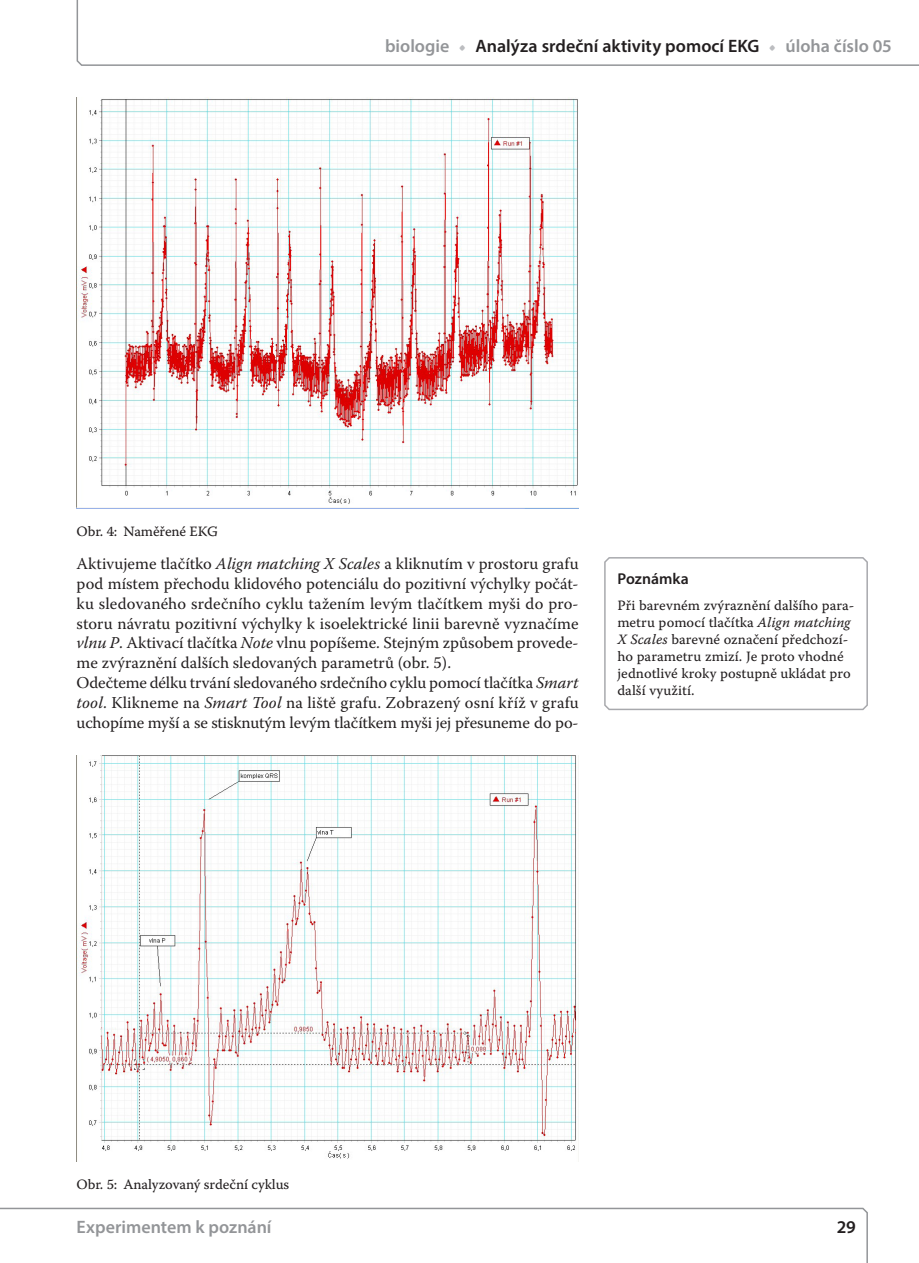
<style>
.page{position:relative;width:919px;height:1263px;background:#fff}
.page>*{position:absolute;margin:0;border:0;box-sizing:border-box;transform-origin:0 0}
.t1{font:600 18px "Myriad Pro";color:#231f20}
.t2{font:600 18px "Myriad Pro";color:#939598}
.Základní_text{font:16.5px/19.8px "Warnock Pro";color:#231f20;text-align:justify}
.t3{font:600 15.75px "Myriad Pro";letter-spacing:.005em;color:#231f20}
.Obrázek_popis{font:14.25px/17.1px "Warnock Pro Capt";color:#231f20}
.s1{color:#939598}
.s2{font-family:"Warnock Pro";color:#bcbdc0}
.s3{font-style:italic}
.s4{font-family:"Warnock Pro It Capt"}
</style>
<div class="page">
<svg style="left:76px;top:0;width:842px;height:66px"></svg>
<svg style="left:0;top:1207px;width:868px;height:56px"></svg>
<svg style="left:604px;top:557px;width:264px;height:154px"></svg>
<img style="left:77px;top:98px;width:501px;height:410px">
<img style="left:77px;top:755px;width:501px;height:404px">
<p class="t1" style="left:385px;top:34px;width:508px"><span class="s1">biologie</span> <span class="s2">•</span> Analýza srdeční aktivity pomocí EKG <span class="s2">•</span> <span class="s1">úloha číslo 05</span></p>
<p class="Obrázek_popis" style="left:77px;top:522px;width:143px">Obr. 4: Naměřené EKG</p>
<p class="Základní_text" style="left:77px;top:554px;width:503px">Aktivujeme tlačítko <span class="s3">Align matching X Scales</span> a kliknutím v prostoru grafu pod místem přechodu klidového potenciálu do pozitivní výchylky počát&shy;ku sledovaného srdečního cyklu tažením levým tlačítkem myši do pro&shy;storu návratu pozitivní výchylky k isoelektrické linii barevně vyznačíme <span class="s3">vlnu P</span>. Aktivací tlačítka <span class="s3">Note</span> vlnu popíšeme. Stejným způsobem provede&shy;me zvýraznění dalších sledovaných parametrů (obr. 5).</p>
<p class="Základní_text" style="left:77px;top:672px;width:503px">Odečteme délku trvání sledovaného srdečního cyklu pomocí tlačítka <span class="s3">Smart tool</span>. Klikneme na <span class="s3">Smart Tool</span> na liště grafu. Zobrazený osní kříž v grafu uchopíme myší a se stisknutým levým tlačítkem myši jej přesuneme do po-</p>
<p class="t3" style="left:617px;top:569px;width:73px">Poznámka</p>
<p class="Obrázek_popis" style="left:617px;top:596px;width:239px">Při barevném zvýraznění dalšího para&shy;metru pomocí tlačítka <span class="s4">Align matching X Scales</span> barevné označení předchozí&shy;ho parametru zmizí. Je proto vhodné jednotlivé kroky postupně ukládat pro další využití.</p>
<p class="Obrázek_popis" style="left:77px;top:1175px;width:214px">Obr. 5: Analyzovaný srdeční cyklus</p>
<p class="t2" style="left:77px;top:1216px;width:196px">Experimentem k poznání</p>
<p class="t1" style="left:836px;top:1216px;width:21px">29</p>
</div>
